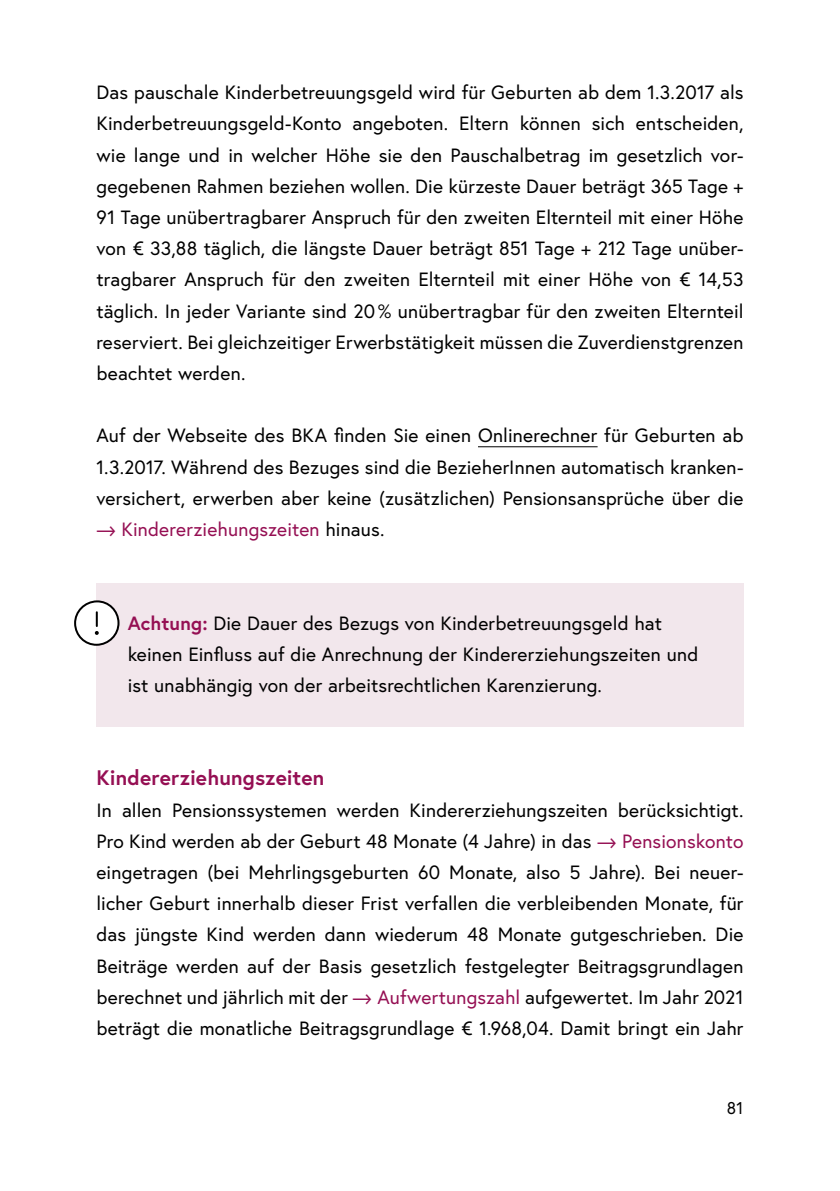
<style>
.page{position:relative;width:840px;height:1191px;background:#fff}
.page>*{position:absolute;margin:0;border:0;box-sizing:border-box;transform-origin:0 0}
.h2_Anhang_Glossar_als_h3{font:700 21px "Europa Austria";letter-spacing:.005em;color:#950f53}
.p_Abstand_danach{font:19.2px/31.2px "Europa Austria";letter-spacing:.01em;color:#000;text-align:justify}
.Infobox_p_Infobox_ohne_h_Achtung{font:19.2px/31.2px "Europa Austria";letter-spacing:.01em;color:#000}
.t1{font:17px "Europa Austria";color:#000}
.s1{color:#950f53}
.s2{font-weight:700;color:#950f53}
</style>
<div class="page">
<hr style="left:477px;top:446px;width:120px;height:1px;background:#000">
<div style="left:96px;top:583px;width:647px;height:144px;background:#f2e7ec"></div>
<svg style="left:74px;top:600px;width:46px;height:46px"></svg>
<p class="p_Abstand_danach" style="left:96px;top:77px;width:648px">Das pauschale Kinderbetreuungsgeld wird für Geburten ab dem 1.3.2017 als Kinderbetreuungsgeld-Konto angeboten. Eltern können sich entscheiden, wie lange und in welcher Höhe sie den Pauschalbetrag im gesetzlich vor&shy;gegebenen Rahmen beziehen wollen. Die kürzeste Dauer beträgt 365 Tage + 91 Tage unübertragbarer Anspruch für den zweiten Elternteil mit einer Höhe von € 33,88 täglich, die längste Dauer beträgt 851 Tage + 212 Tage unüber&shy;tragbarer Anspruch für den zweiten Elternteil mit einer Höhe von € 14,53 täglich. In jeder Variante sind 20 % unübertragbar für den zweiten Elternteil reserviert. Bei gleichzeitiger Erwerbstätigkeit müssen die Zuverdienstgrenzen beachtet werden.</p>
<p class="p_Abstand_danach" style="left:96px;top:420px;width:648px">Auf der Webseite des BKA finden Sie einen Onlinerechner für Geburten ab 1.3.2017. Während des Bezuges sind die BezieherInnen automatisch kranken&shy;versichert, erwerben aber keine (zusätzlichen) Pensionsansprüche über die <span class="s1">⟶ Kindererziehungszeiten</span> hinaus.</p>
<p class="Infobox_p_Infobox_ohne_h_Achtung" style="left:128px;top:607px;width:571px"><span class="s2">Achtung:</span> Die Dauer des Bezugs von Kinderbetreuungsgeld hat keinen Einfluss auf die Anrechnung der Kindererziehungszeiten und ist unabhängig von der arbeitsrechtlichen Karenzierung.</p>
<p class="h2_Anhang_Glossar_als_h3" style="left:96px;top:764px;width:229px">Kindererziehungszeiten</p>
<p class="p_Abstand_danach" style="left:96px;top:794px;width:648px">In allen Pensionssystemen werden Kindererziehungszeiten berücksichtigt.<br>Pro Kind werden ab der Geburt 48 Monate (4 Jahre) in das <span class="s1">⟶ Pensionskonto </span>eingetragen (bei Mehrlingsgeburten 60 Monate, also 5 Jahre). Bei neuer&shy;licher Geburt innerhalb dieser Frist verfallen die verbleibenden Monate, für das jüngste Kind werden dann wiederum 48 Monate gutgeschrieben. Die Beiträge werden auf der Basis gesetzlich festgelegter Beitragsgrundlagen berechnet und jährlich mit der <span class="s1">⟶ Aufwertungszahl</span> aufgewertet. Im Jahr 2021 beträgt die monatliche Beitragsgrundlage € 1.968,04. Damit bringt ein Jahr</p>
<p class="t1" style="left:726px;top:1096px;width:18px">81</p>
</div>
